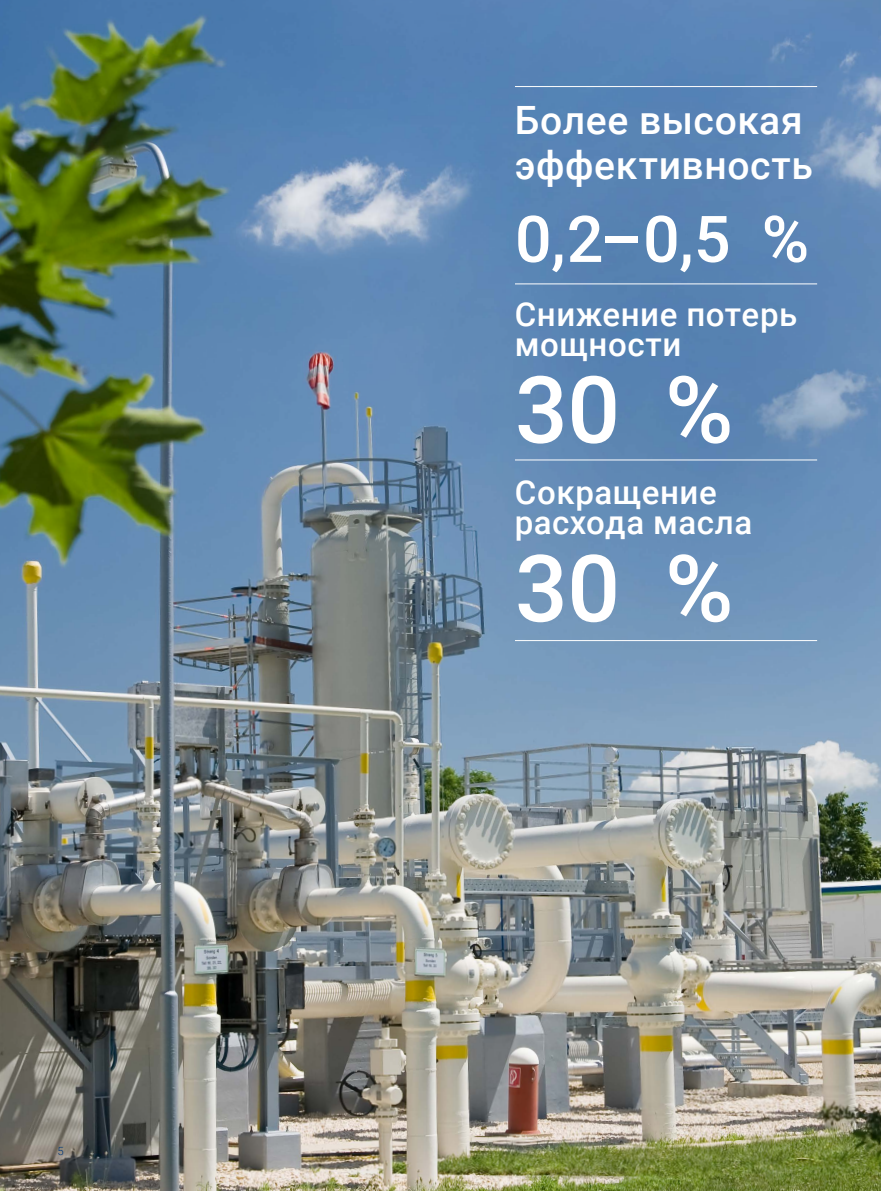
<style>
.page{position:relative;width:881px;height:1191px;background:#fff}
.page>*{position:absolute;margin:0;border:0;box-sizing:border-box;transform-origin:0 0}
.t1{font:500 93px "Roboto";color:#fff}
.t2{font:500 64.5px "Roboto";color:#fff}
.t3{font:500 39px/45px "Roboto";letter-spacing:.015em;color:#fff}
.t4{font:500 33px/30px "Roboto";letter-spacing:.015em;color:#fff}
.t5{font:300 11.25px "Roboto";color:#003577}
</style>
<div class="page">
<img style="left:0;top:0;width:880px;height:1191px">
<hr style="left:514px;top:86px;width:302px;height:1px;background:#fff">
<hr style="left:514px;top:283px;width:302px;height:1px;background:#fff">
<hr style="left:514px;top:459px;width:302px;height:1px;background:#fff">
<hr style="left:514px;top:640px;width:302px;height:1px;background:#fff">
<p class="t5" style="left:57px;top:1143px;width:8px">5</p>
<p class="t3" style="left:514px;top:96px;width:299px">Более высокая эффективность</p>
<h2 class="t2" style="left:514px;top:194px;width:295px">0,2–0,5 %</h2>
<p class="t4" style="left:514px;top:298px;width:284px">Снижение потерь мощности</p>
<h1 class="t1" style="left:514px;top:344px;width:220px">30 %</h1>
<p class="t4" style="left:514px;top:476px;width:239px">Сокращение расхода масла</p>
<h1 class="t1" style="left:514px;top:523px;width:220px">30 %</h1>
</div>
